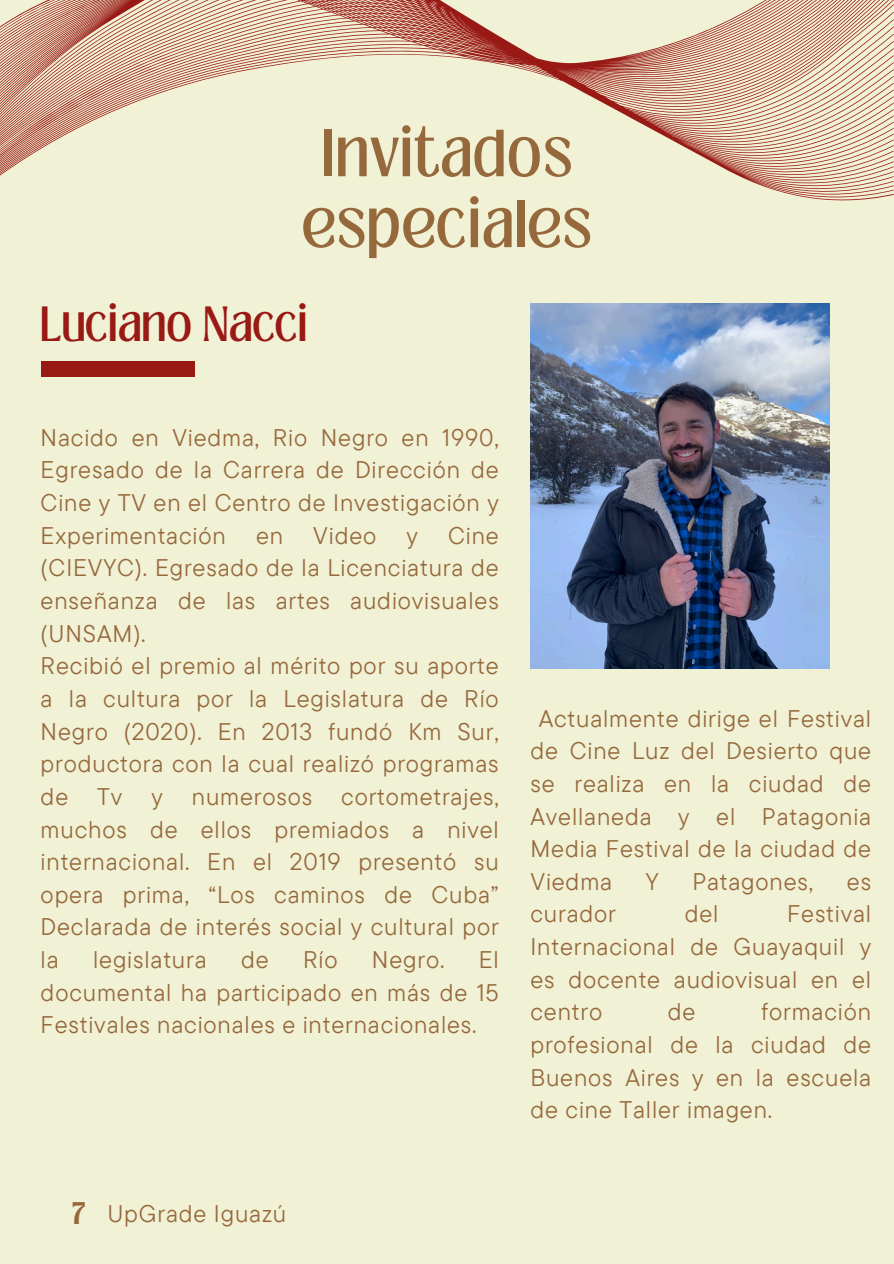
<style>
.page{position:relative;width:894px;height:1264px;background:#fff}
.page>*{position:absolute;margin:0;border:0;box-sizing:border-box;transform-origin:0 0}
.t1{font:51px/70.8px "Loubag";letter-spacing:.02em;color:#96693c;text-align:center}
.t2{font:37.95px "Loubag";color:#991915}
.t3{font:24px/32.7px "TT Commons Pro";letter-spacing:.035em;color:#96693c;text-align:justify}
.t4{font:700 24px "Loubag";color:#96693c}
</style>
<div class="page">
<div style="left:0;top:0;width:893px;height:1263px;background:#f1f1d5"></div>
<svg style="left:0;top:0;width:893px;height:201px"></svg>
<div style="left:41px;top:361px;width:153px;height:16px;background:#991915"></div>
<img style="left:530px;top:304px;width:299px;height:364px">
<p class="t1" style="left:302px;top:119px;width:291px">Invitados especiales</p>
<h2 class="t2" style="left:41px;top:294px;width:268px">Luciano Nacci</h2>
<p class="t3" style="left:41px;top:420px;width:459px">Nacido en Viedma, Rio Negro en 1990, Egresado de la Carrera de Dirección de Cine y TV en el Centro de Investigación y Experimentación</p>
<p class="t3" style="left:41px;top:518px;width:459px;text-indent:407px">Cine (CIEVYC). Egresado de la Licenciatura de enseñanza de las artes audiovisuales (UNSAM).</p>
<h1 class="t3" style="left:41px;top:649px;width:459px">Recibió el premio al mérito por su aporte a la cultura por la Legislatura de Río Negro (2020). En 2013 fundó Km Sur, productora con la cual realizó programas de Tv y numerosos cortometrajes, muchos de ellos premiados a nivel internacional. En el 2019 presentó su opera prima, “Los caminos de Cuba” Declarada de interés social y cultural por la</h1>
<p class="t3" style="left:256px;top:518px;width:29px">en</p>
<p class="t3" style="left:313px;top:518px;width:64px">Video</p>
<p class="t3" style="left:406px;top:518px;width:13px">y</p>
<h1 class="t3" style="left:41px;top:942px;width:459px;text-indent:438px">El documental ha participado en más de 15<br>Festivales nacionales e internacionales.</h1>
<h1 class="t3" style="left:93px;top:942px;width:115px">legislatura</h1>
<h1 class="t3" style="left:241px;top:942px;width:29px">de</h1>
<h1 class="t3" style="left:303px;top:942px;width:36px">Río</h1>
<h1 class="t3" style="left:372px;top:942px;width:74px">Negro.</h1>
<p class="t4" style="left:72px;top:1194px;width:15px">7</p>
<p class="t3" style="left:107px;top:1196px;width:180px">UpGrade Iguazú</p>
<p class="t3" style="left:530px;top:701px;width:342px;text-indent:8px">Actualmente dirige el Festival de Cine Luz del Desierto que se realiza en la ciudad de Avellaneda y el Patagonia Media Festival de la ciudad de Viedma</p>
<p class="t3" style="left:645px;top:864px;width:14px">Y</p>
<p class="t3" style="left:692px;top:864px;width:122px">Patagones,</p>
<p class="t3" style="left:846px;top:864px;width:26px">es</p>
<p class="t3" style="left:530px;top:897px;width:87px">curador</p>
<p class="t3" style="left:684px;top:897px;width:35px">del</p>
<p class="t3" style="left:530px;top:897px;width:342px;text-indent:256px">Festival Internacional de Guayaquil y es docente audiovisual en el centro</p>
<p class="t3" style="left:530px;top:995px;width:342px;text-indent:231px">formación profesional de la ciudad de Buenos Aires y en la escuela de cine Taller imagen.</p>
<p class="t3" style="left:667px;top:995px;width:29px">de</p>
</div>
